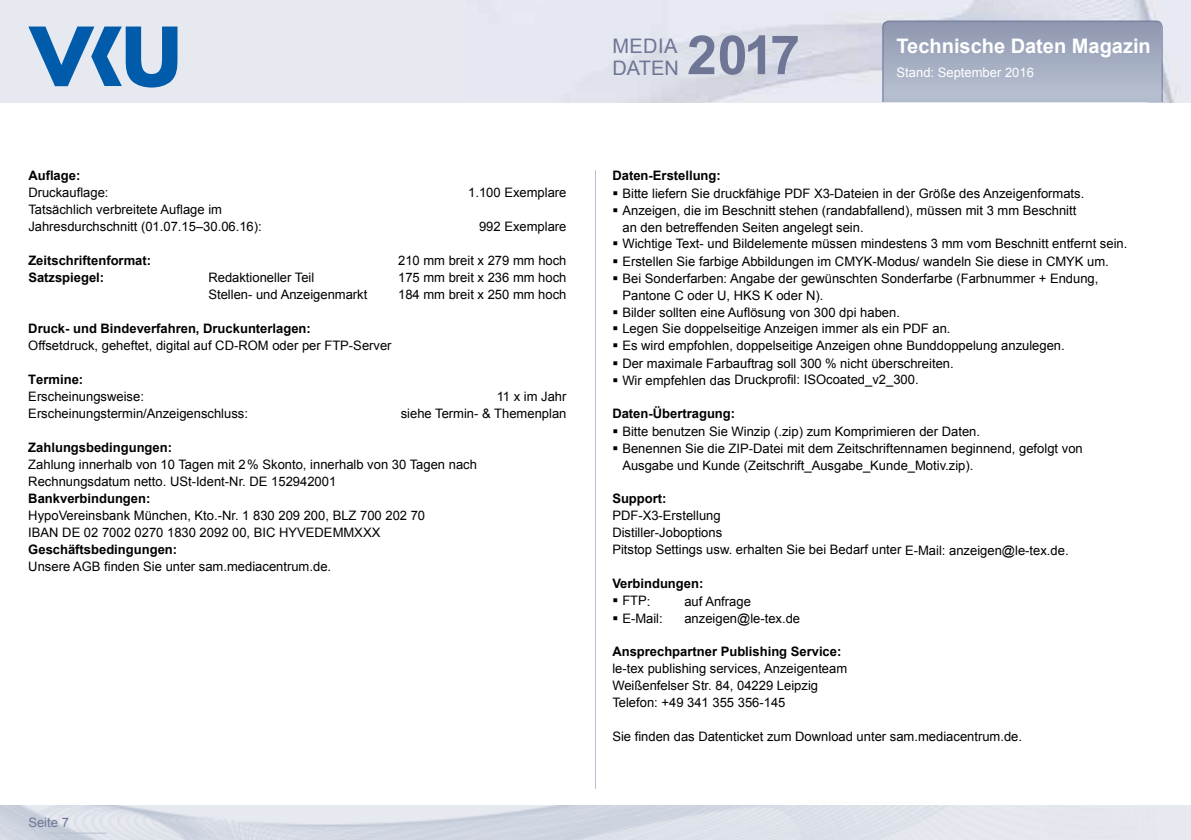
<style>
.page{position:relative;width:1191px;height:840px;background:#fff}
.page>*{position:absolute;margin:0;border:0;box-sizing:border-box;transform-origin:0 0}
.t1{font:700 54px "Arial";color:#6e7595}
.t2{font:700 20px "Arial";color:#fff}
.t3{font:20px/21.6px "Arial";letter-spacing:.01em;color:#6e7595}
.t4{font:13px/17px "Arial";color:#000}
.t5{font:700 13px "Arial";color:#000}
.t6{font:13px "Arial";color:#fff}
.t7{font:13px "Arial";color:#6e7595}
</style>
<div class="page">
<div style="left:0;top:0;width:1191px;height:102px;background:#e7e9f0"></div>
<img style="left:614px;top:0;width:560px;height:102px">
<svg style="left:0;top:805px;width:1191px;height:34px;background:#dbdfe8"></svg>
<svg style="left:28px;top:27px;width:149px;height:60px"></svg>
<svg style="left:882px;top:20px;width:281px;height:83px;background:#a3acc0"></svg>
<hr style="left:595px;top:170px;width:1px;height:618px;background:#b6c0d0">
<hr style="left:48px;top:832px;width:59px;height:1px;background:#b6c0d0">
<p class="t5" style="left:28px;top:166px;width:54px">Auflage:</p>
<p class="t4" style="left:28px;top:184px;width:82px">Druckauflage:</p>
<p class="t4" style="left:468px;top:184px;width:100px">1.100 Exemplare</p>
<p class="t4" style="left:28px;top:201px;width:235px">Tatsächlich verbreitete Auflage im<br>Jahresdurchschnitt (01.07.15–30.06.16):</p>
<p class="t4" style="left:479px;top:218px;width:89px">992 Exemplare</p>
<p class="t5" style="left:28px;top:251px;width:124px">Zeitschriftenformat:</p>
<p class="t4" style="left:398px;top:252px;width:170px">210 mm breit x 279 mm hoch</p>
<p class="t5" style="left:28px;top:268px;width:77px">Satzspiegel:</p>
<p class="t4" style="left:208px;top:269px;width:107px">Redaktioneller Teil</p>
<p class="t4" style="left:398px;top:269px;width:170px">175 mm breit x 236 mm hoch</p>
<p class="t4" style="left:208px;top:286px;width:160px">Stellen- und Anzeigenmarkt</p>
<p class="t4" style="left:398px;top:286px;width:170px">184 mm breit x 250 mm hoch</p>
<p class="t5" style="left:28px;top:319px;width:284px">Druck- und Bindeverfahren, Druckunterlagen:</p>
<p class="t4" style="left:28px;top:337px;width:365px">Offsetdruck, geheftet, digital auf CD-ROM oder per FTP-Server</p>
<p class="t5" style="left:28px;top:370px;width:56px">Termine:</p>
<p class="t4" style="left:28px;top:388px;width:117px">Erscheinungsweise:</p>
<p class="t4" style="left:496px;top:388px;width:71px">11 x im Jahr</p>
<p class="t4" style="left:28px;top:405px;width:221px">Erscheinungstermin/Anzeigenschluss:</p>
<p class="t4" style="left:401px;top:405px;width:167px">siehe Termin- &amp; Themenplan</p>
<p class="t5" style="left:28px;top:438px;width:145px">Zahlungsbedingungen:</p>
<p class="t4" style="left:28px;top:456px;width:450px">Zahlung innerhalb von 10 Tagen mit 2% Skonto, innerhalb von 30 Tagen nach<br>Rechnungsdatum netto. USt-Ident-N r. DE 152942001</p>
<p class="t5" style="left:28px;top:489px;width:124px">Bankverbindungen:</p>
<p class="t4" style="left:28px;top:507px;width:398px">HypoVereinsbank München, Kto.-N r. 1 830 209 200, BLZ 700 202 70<br>I BAN DE 02 7002 0270 1830 2092 00, BI C HYVEDE</p>
<p class="t4" style="left:333px;top:524px;width:49px">MMXXX</p>
<p class="t5" style="left:28px;top:540px;width:150px">Geschäftsbedingungen:</p>
<p class="t4" style="left:28px;top:558px;width:304px">Unsere AGB finden Sie unter sam.mediacentrum.de.</p>
<p class="t7" style="left:28px;top:813px;width:42px">Seite 7</p>
<h2 class="t3" style="left:612px;top:35px;width:68px">Media daten</h2>
<h1 class="t1" style="left:687px;top:19px;width:115px">2017</h1>
<h2 class="t2" style="left:896px;top:32px;width:256px">Technische Daten Magazin</h2>
<p class="t6" style="left:896px;top:64px;width:139px">Stand: September 2016</p>
<p class="t5" style="left:612px;top:166px;width:110px">Daten-Erstellung:</p>
<p class="t4" style="left:622px;top:185px;width:506px">Bitte liefern Sie druckfähige PDF X3-Dateien in der Größe des Anzeigenformats.<br>Anzeigen, die im Beschnitt stehen (randabfallend), müssen mit 3 mm Beschnitt<br>an den betreffenden Seiten angelegt sein.<br>Wichtige Text- und Bildelemente müssen mindestens 3 mm vom Beschnitt entfernt sein.</p>
<p class="t4" style="left:622px;top:253px;width:488px">Erstellen Sie farbige Abbildungen im CMYK-Modus/ wandeln Sie diese in CMYK um.<br>Bei Sonderfarben: Angabe der gewünschten Sonderfarbe (Farbnummer + Endung, Pantone C oder U, HKS K oder N ).<br>Bilder sollten eine Auflösung von 300 dpi haben.<br>Legen Sie doppelseitige Anzeigen immer als ein PDF an.<br>Es wird empfohlen, doppelseitige Anzeigen ohne Bunddoppelung anzulegen.<br>Der maximale Farbauftrag soll 300 % nicht überschreiten.</p>
<p class="t4" style="left:622px;top:371px;width:298px">Wir empfehlen das Druckprofil: I SOcoated_v2_300.</p>
<p class="t5" style="left:612px;top:404px;width:124px">Daten-Übertragung:</p>
<p class="t4" style="left:622px;top:423px;width:462px">Bitte benutzen Sie Winzip (.zip) zum Komprimieren der Daten.<br>Benennen Sie die ZI P-Datei mit dem Zeitschriftennamen beginnend, gefolgt von<br>Ausgabe und Kunde (Zeitschrift_Ausgabe_Kunde_Motiv.zip).</p>
<p class="t5" style="left:612px;top:489px;width:56px">Support:</p>
<p class="t4" style="left:612px;top:507px;width:458px">PDF-X3-Erstellung<br>Distiller-Joboptions<br>Pitstop Settings usw. erhalten Sie bei Bedarf unter E-Mail: anzeigen@le-tex.de.</p>
<p class="t5" style="left:612px;top:574px;width:93px">Verbindungen:</p>
<p class="t4" style="left:622px;top:592px;width:30px">FTP:</p>
<p class="t4" style="left:684px;top:593px;width:68px">auf Anfrage</p>
<p class="t4" style="left:622px;top:610px;width:42px">E-Mail:</p>
<p class="t4" style="left:684px;top:610px;width:117px">anzeigen@le-tex.de</p>
<p class="t5" style="left:612px;top:642px;width:231px">Ansprechpartner Publishing Service:</p>
<p class="t4" style="left:612px;top:660px;width:236px">le-tex publishing services, Anzeigenteam<br>Weißenfelser Str. 84, 04229 Leipzig<br>Telefon: +49 341 355 356-145</p>
<p class="t4" style="left:612px;top:728px;width:411px">Sie finden das Datenticket zum Download unter sam.mediacentrum.de.</p>
</div>
